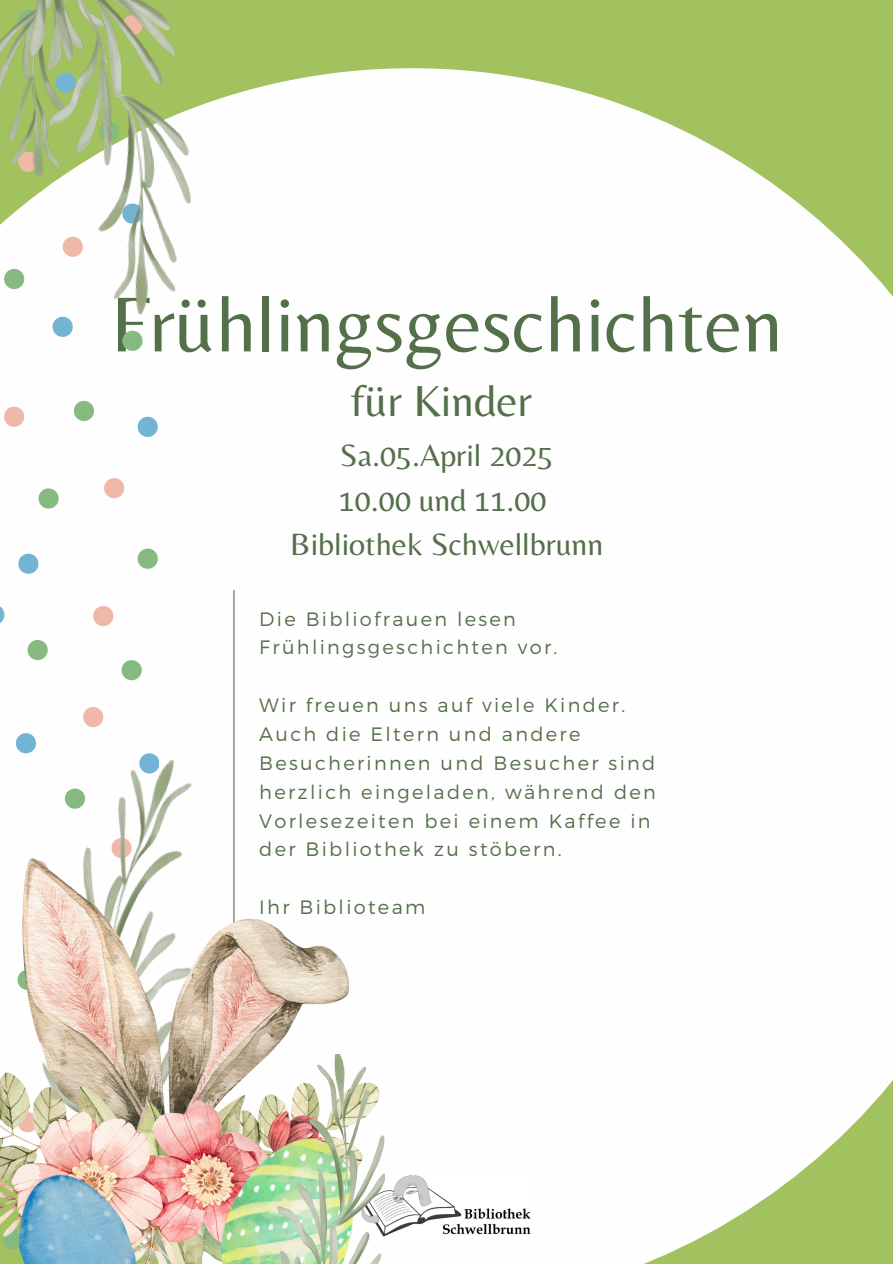
<style>
.page{position:relative;width:894px;height:1264px;background:#fff}
.page>*{position:absolute;margin:0;border:0;box-sizing:border-box;transform-origin:0 0}
.t1{font:80.85px "Belleza";color:#54704b}
.t2{font:45.15px "Belleza";color:#54704b}
.t3{font:32.1px/44.5px "Belleza";color:#54704b;text-align:center}
.t4{font:300 19.35px/28.8px "Montserrat";letter-spacing:.12em;color:#54704b}
</style>
<div class="page">
<div style="left:0;top:0;width:892px;height:1263px;background:#a1c25e"></div>
<div style="left:0;top:68px;width:893px;height:1195px;background:#fefefe"></div>
<img style="left:404px;top:1174px;width:128px;height:64px">
<hr style="left:233px;top:590px;width:1px;height:452px;background:#54704b">
<svg style="left:83px;top:707px;width:20px;height:20px"></svg>
<svg style="left:93px;top:606px;width:20px;height:20px"></svg>
<svg style="left:16px;top:733px;width:20px;height:10px"></svg>
<svg style="left:0;top:604px;width:4px;height:21px"></svg>
<svg style="left:28px;top:640px;width:20px;height:20px"></svg>
<svg style="left:121px;top:660px;width:21px;height:20px"></svg>
<img style="left:0;top:743px;width:404px;height:520px">
<img style="left:0;top:858px;width:379px;height:405px">
<img style="left:0;top:1158px;width:144px;height:105px">
<svg style="left:4px;top:406px;width:20px;height:21px"></svg>
<svg style="left:104px;top:478px;width:20px;height:20px"></svg>
<svg style="left:53px;top:334px;width:20px;height:3px"></svg>
<svg style="left:138px;top:417px;width:20px;height:20px"></svg>
<svg style="left:18px;top:553px;width:20px;height:21px"></svg>
<svg style="left:122px;top:334px;width:20px;height:17px"></svg>
<svg style="left:74px;top:401px;width:20px;height:20px"></svg>
<svg style="left:38px;top:488px;width:21px;height:20px"></svg>
<svg style="left:138px;top:548px;width:20px;height:21px"></svg>
<img style="left:163px;top:1054px;width:222px;height:209px">
<img style="left:202px;top:68px;width:16px;height:112px">
<img style="left:0;top:0;width:202px;height:334px">
<p class="t1" style="left:111px;top:276px;width:673px">Frühlingsgeschichten</p>
<h3 class="t2" style="left:350px;top:374px;width:183px">für Kinder</h3>
<h2 class="t3" style="left:290px;top:432px;width:315px">Sa.05.April 2025<br>10.00 und 11.00<br>Bibliothek Schwellbrunn</h2>
<p class="t4" style="left:259px;top:603px;width:299px">Die Bibliofrauen lesen<br>Frühlingsgeschichten vor.</p>
<p class="t4" style="left:259px;top:690px;width:398px">Wir freuen uns auf viele Kinder.<br>Auch die Eltern und andere<br>Besucherinnen und Besucher sind herzlich eingeladen, während den<br>Vorlesezeiten bei einem Kaffee in der Bibliothek zu stöbern.</p>
<h1 class="t4" style="left:259px;top:891px;width:168px">Ihr Biblioteam</h1>
</div>
